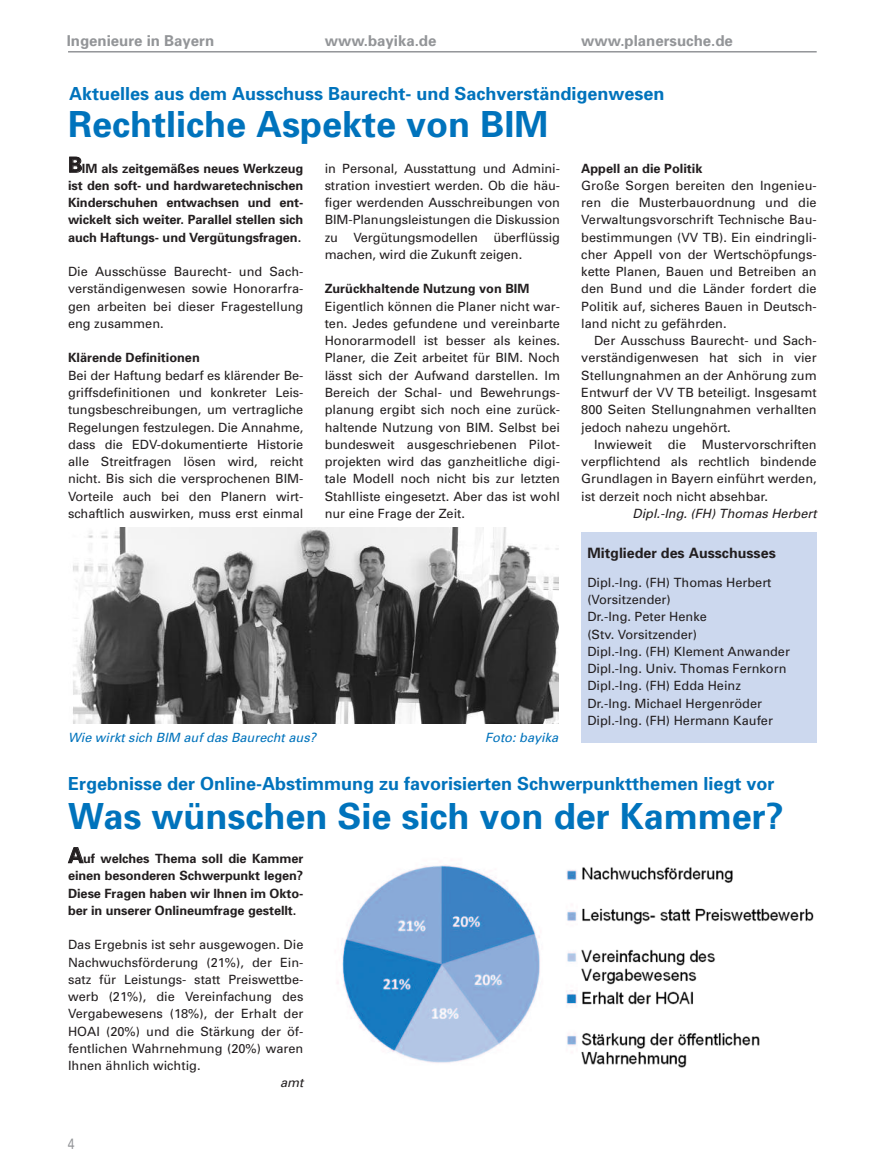
<style>
.page{position:relative;width:872px;height:1170px;background:#fff}
.page>*{position:absolute;margin:0;border:0;box-sizing:border-box;transform-origin:0 0}
.t1{font:700 36px "Univers";color:#0073bc}
.t2{font:700 18px "Univers";color:#0073bc}
.t3{font:700 15px "Univers";color:#939598}
.t4{font:15px "Univers";color:#939598;scale:.8 1}
.t5{font:700 14.25px "Univers";color:#231f20}
.t6{font:12.75px/17.2px "Univers";color:#231f20;text-align:justify}
.t7{font:700 12.75px/17.2px "Univers";letter-spacing:-.005em;color:#231f20;text-align:justify}
.t8{font:italic 12.75px "Univers";color:#0073bc}
.t9{font:italic 12.75px "Univers";color:#231f20}
.s1{font-size:21px}
</style>
<div class="page">
<hr style="left:68px;top:51px;width:748px;height:2px;background:#939598">
<img style="left:73px;top:527px;width:485px;height:196px">
<div style="left:581px;top:532px;width:235px;height:210px;background:#ccd8ee"></div>
<img style="left:337px;top:865px;width:240px;height:198px">
<img style="left:581px;top:867px;width:233px;height:201px">
<p class="t3" style="left:67px;top:35px;width:149px">Ingenieure in Bayern</p>
<p class="t3" style="left:325px;top:35px;width:113px">www.bayika.de</p>
<p class="t3" style="left:581px;top:35px;width:153px">www.planersuche.de</p>
<h2 class="t2" style="left:69px;top:87px;width:597px">Aktuelles aus dem Ausschuss Baurecht- und Sachverständigenwesen</h2>
<h1 class="t1" style="left:68px;top:111px;width:482px">Rechtliche Aspekte von BIM</h1>
<p class="t7" style="left:68px;top:160px;width:237px"><span class="s1">B</span>IM als zeitgemäßes neues Werkzeug ist den soft- und hardwaretechnischen Kinderschuhen entwachsen und ent&shy;wickelt sich weiter. Parallel stellen sich auch Haftungs- und Vergütungsfragen.</p>
<p class="t6" style="left:68px;top:264px;width:237px">Die Ausschüsse Baurecht- und Sach&shy;verständigenwesen sowie Honorarfra&shy;gen arbeiten bei dieser Fragestellung eng zusammen.</p>
<p class="t7" style="left:68px;top:350px;width:133px">Klärende Definitionen</p>
<p class="t6" style="left:68px;top:367px;width:237px">Bei der Haftung bedarf es klärender Be&shy;griffsdefinitionen und konkreter Leis&shy;tungsbeschreibungen, um vertragliche Regelungen festzulegen. Die Annahme, dass die EDV-dokumentierte Historie alle Streitfragen lösen wird, reicht nicht. Bis sich die versprochenen BIM-Vorteile auch bei den Planern wirt&shy;schaftlich auswirken, muss erst einmal</p>
<p class="t6" style="left:325px;top:160px;width:237px">in Personal, Ausstattung und Admini&shy;stration investiert werden. Ob die häu&shy;figer werdenden Ausschreibungen von BIM-Planungsleistungen die Diskussion zu Vergütungsmodellen überflüssig machen, wird die Zukunft zeigen.</p>
<p class="t7" style="left:325px;top:281px;width:206px">Zurückhaltende Nutzung von BIM</p>
<p class="t6" style="left:325px;top:298px;width:237px">Eigentlich können die Planer nicht war&shy;ten. Jedes gefundene und vereinbarte Honorarmodell ist besser als keines.<br>Planer, die Zeit arbeitet für BIM. Noch lässt sich der Aufwand darstellen. Im Bereich der Schal- und Bewehrungs&shy;planung ergibt sich noch eine zurück&shy;haltende Nutzung von BIM. Selbst bei bundesweit ausgeschriebenen Pilot&shy;projekten wird das ganzheitliche digi&shy;tale Modell noch nicht bis zur letzten Stahlliste eingesetzt. Aber das ist wohl nur eine Frage der Zeit.</p>
<p class="t7" style="left:581px;top:160px;width:123px">Appell an die Politik</p>
<p class="t6" style="left:581px;top:178px;width:237px">Große Sorgen bereiten den Ingenieu&shy;ren die Musterbauordnung und die Verwaltungsvorschrift Technische Bau&shy;bestimmungen (VV TB). Ein eindringli&shy;cher Appell von der Wertschöpfungs&shy;kette Planen, Bauen und Betreiben an den Bund und die Länder fordert die Politik auf, sicheres Bauen in Deutsch&shy;land nicht zu gefährden.</p>
<p class="t6" style="left:581px;top:333px;width:237px;text-indent:13px">Der Ausschuss Baurecht- und Sach&shy;verständigenwesen hat sich in vier Stellungnahmen an der Anhörung zum Entwurf der VV TB beteiligt. Insgesamt 800 Seiten Stellungnahmen verhallten jedoch nahezu ungehört.</p>
<p class="t6" style="left:581px;top:436px;width:237px;text-indent:13px">Inwieweit die Mustervorschriften verpflichtend als rechtlich bindende Grundlagen in Bayern einführt werden, ist derzeit noch nicht absehbar.</p>
<p class="t9" style="left:632px;top:508px;width:186px">Dipl.-Ing. (FH) Thomas Herbert</p>
<p class="t8" style="left:68px;top:733px;width:249px">Wie wirkt sich BIM auf das Baurecht aus?</p>
<p class="t8" style="left:485px;top:733px;width:74px">Foto: bayika</p>
<p class="t5" style="left:587px;top:547px;width:190px">Mitglieder des Ausschusses</p>
<p class="t6" style="left:587px;top:574px;width:204px;text-align:left">Dipl.-Ing. (FH) Thomas Herbert (Vorsitzender)<br>Dr.-Ing. Peter Henke<br>(Stv. Vorsitzender)<br>Dipl.-Ing. (FH) Klement Anwander<br>Dipl.-Ing. Univ. Thomas Fernkorn<br>Dipl.-Ing. (FH) Edda Heinz<br>Dr.-Ing. Michael Hergenröder<br>Dipl.-Ing. (FH) Hermann Kaufer</p>
<h2 class="t2" style="left:68px;top:777px;width:708px">Ergebnisse der Online-Abstimmung zu favorisierten Schwerpunktthemen liegt vor</h2>
<h1 class="t1" style="left:68px;top:802px;width:717px">Was wünschen Sie sich von der Kammer?</h1>
<p class="t7" style="left:68px;top:850px;width:237px"><span class="s1">A</span>uf welches Thema soll die Kammer einen besonderen Schwerpunkt legen?<br>Diese Fragen haben wir Ihnen im Okto&shy;ber in unserer Onlineumfrage gestellt.</p>
<p class="t6" style="left:68px;top:937px;width:237px">Das Ergebnis ist sehr ausgewogen. Die Nachwuchsförderung (21%), der Ein&shy;satz für Leistungs- statt Preiswettbe&shy;werb (21%), die Vereinfachung des Vergabewesens (18%), der Erhalt der HOAI (20%) und die Stärkung der öf&shy;fentlichen Wahrnehmung (20%) waren Ihnen ähnlich wichtig.</p>
<p class="t9" style="left:280px;top:1078px;width:25px">amt</p>
<p class="t4" style="left:68px;top:1137px;width:10px">4</p>
</div>
